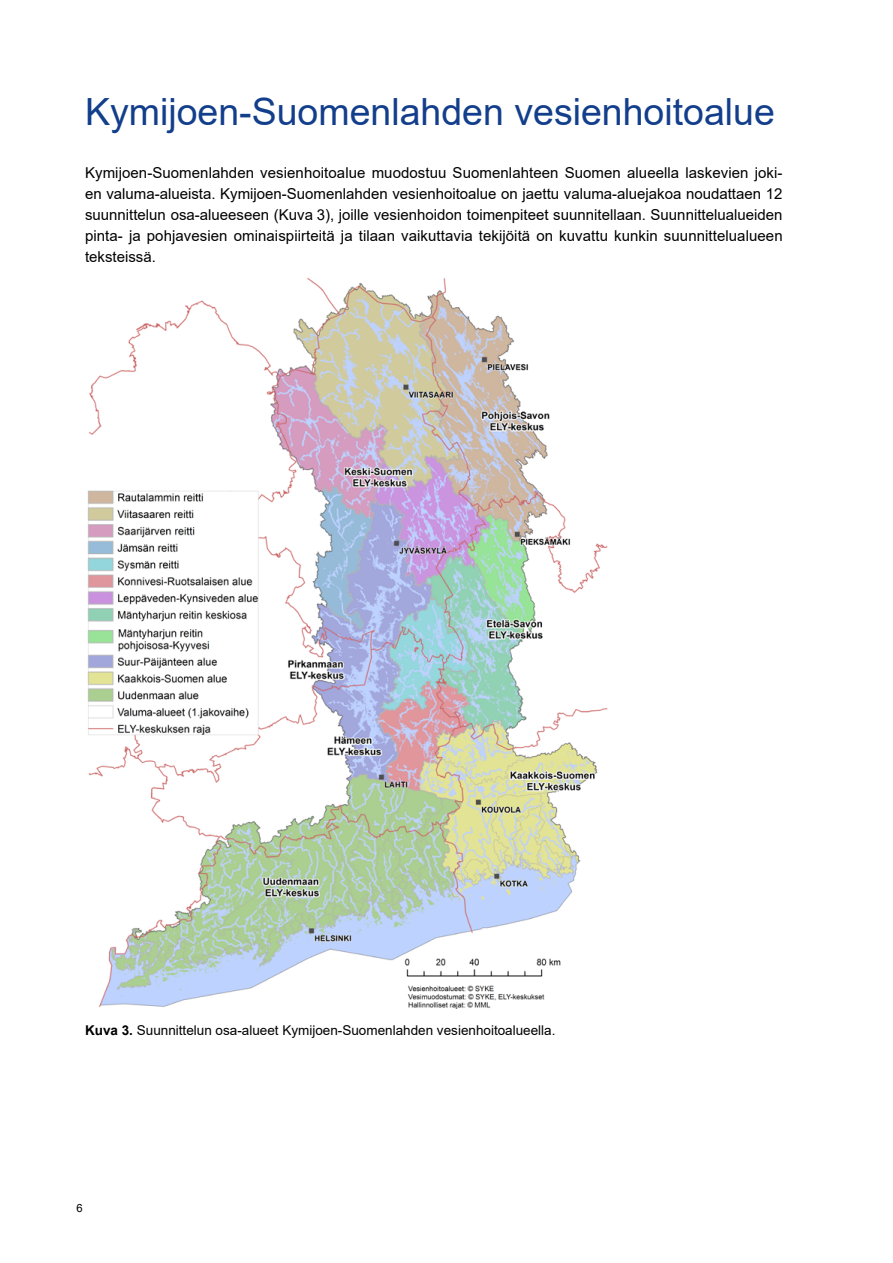
<style>
.page{position:relative;width:893px;height:1263px;background:#fff}
.page>*{position:absolute;margin:0;border:0;box-sizing:border-box;transform-origin:0 0}
.OTS_1{font:37.5px "Arial";color:#123e8b}
.Leipis_eka_kpl{font:15px/21px "Arial";letter-spacing:.005em;color:#000;text-align:justify}
.Kuvateksti_graafi{font:13.5px "Arial";color:#000}
.t1{font:11.25px "Arial";color:#000}
.s1{font-weight:700}
</style>
<div class="page">
<img style="left:87px;top:277px;width:521px;height:732px">
<h1 class="OTS_1" style="left:85px;top:86px;width:691px">Kymijoen-Suomenlahden vesienhoitoalue</h1>
<p class="Leipis_eka_kpl" style="left:85px;top:162px;width:699px">Kymijoen-Suomenlahden vesienhoitoalue muodostuu Suomenlahteen Suomen alueella laskevien joki&shy;en valuma-alueista. Kymijoen-Suomenlahden vesienhoitoalue on jaettu valuma-aluejakoa noudattaen 12 suunnittelun osa-alueeseen (Kuva 3), joille vesienhoidon toimenpiteet suunnitellaan. Suunnittelualueiden pinta- ja pohjavesien ominaispiirteitä ja tilaan vaikuttavia tekijöitä on kuvattu kunkin suunnittelualueen teksteissä.</p>
<p class="Kuvateksti_graafi" style="left:85px;top:1021px;width:472px"><span class="s1">Kuva 3.</span> Suunnittelun osa-alueet Kymijoen-Suomenlahden vesienhoitoalueella.</p>
<p class="t1" style="left:77px;top:1200px;width:8px">6</p>
</div>
